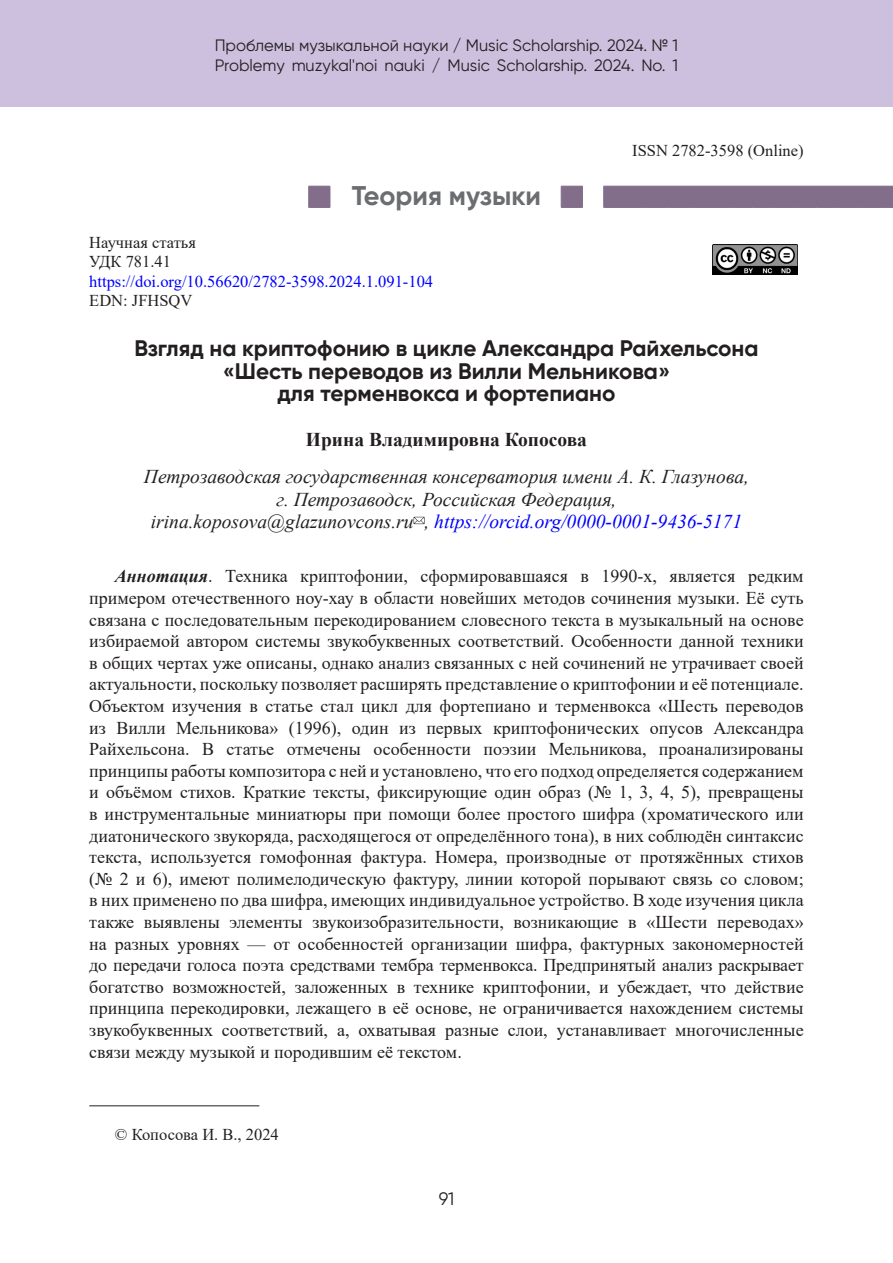
<style>
.page{position:relative;width:893px;height:1263px;background:#fff}
.page>*{position:absolute;margin:0;border:0;box-sizing:border-box;transform-origin:0 0}
.Рубрика{font:700 27px "Gilroy";color:#6c6d70}
.Заголовок{font:700 22.5px "Gilroy";color:#231f20}
.Академия{font:italic 19.5px "Times New Roman";color:#231f20}
.Академия-2{font:italic 19.5px "Times New Roman";color:#00f}
.Автор{font:700 19.5px "Times New Roman";color:#231f20}
.Литература{font:18px/21.6px "Times New Roman";color:#231f20;text-align:justify}
.t1{font:18px "Gilroy";color:#231f20}
.t2{font:16.5px/19.5px "Gilroy";color:#231f20}
.Удк{font:16.5px "Times New Roman";color:#231f20}
.Удк-2{font:16.5px "Times New Roman";color:#00f}
.Примечание{font:16.5px "Times New Roman";color:#231f20}
.s1{color:#231f20}
.s2{font-weight:700;font-style:italic}
</style>
<div class="page">
<div style="left:0;top:0;width:893px;height:107px;background:#ccc0de"></div>
<hr style="left:89px;top:1105px;width:170px;height:1px;background:#231f20">
<svg style="left:308px;top:186px;width:585px;height:22px"></svg>
<img style="left:713px;top:245px;width:85px;height:30px">
<svg style="left:414px;top:517px;width:10px;height:7px"></svg>
<p class="t2" style="left:215px;top:36px;width:465px">Проблемы музыкальной науки / Music Scholarship. 2024. № 1<br>Problemy muzykal'noi nauki / Music Scholarship. 2024. No. 1</p>
<p class="Рубрика" style="left:352px;top:179px;width:191px">Теория музыки</p>
<p class="Удк" style="left:632px;top:139px;width:173px">ISSN 2782-3598 (Online)</p>
<p class="Удк" style="left:89px;top:231px;width:108px">Научная статья</p>
<p class="Удк" style="left:89px;top:250px;width:83px">УДК 781.41</p>
<p class="Удк-2" style="left:89px;top:270px;width:345px">https://doi.org/10.56620/2782-3598.2024.1.091-104</p>
<p class="Удк" style="left:89px;top:289px;width:105px">EDN: JFHSQV</p>
<p class="Заголовок" style="left:134px;top:334px;width:626px">Взгляд на криптофонию в цикле Александра Райхельсона</p>
<p class="Заголовок" style="left:223px;top:357px;width:449px">«Шесть переводов из Вилли Мельникова»</p>
<p class="Заголовок" style="left:277px;top:379px;width:340px">для терменвокса и фортепиано</p>
<p class="Автор" style="left:306px;top:426px;width:283px">Ирина Владимировна Копосова</p>
<p class="Академия" style="left:144px;top:463px;width:606px">Петрозаводская государственная консерватория имени А. К. Глазунова,</p>
<p class="Академия" style="left:277px;top:486px;width:341px">г. Петрозаводск, Российская Федерация,</p>
<p class="Академия-2" style="left:151px;top:508px;width:593px"><span class="s1">irina.koposova@glazunovcons.ru ,</span> https://orcid.org/0000-0001-9436-5171</p>
<p class="Литература" style="left:89px;top:565px;width:716px;text-indent:26px"><span class="s2">Аннотация</span>. Техника криптофонии, сформировавшаяся в 1990-х, является редким примером отечественного ноу-хау в области новейших методов сочинения музыки. Её суть связана с последовательным перекодированием словесного текста в музыкальный на основе избираемой автором системы звукобуквенных соответствий. Особенности данной техники в общих чертах уже описаны, однако анализ связанных с ней сочинений не утрачивает своей актуальности, поскольку позволяет расширять представление о криптофонии и её потенциале.<br>Объектом изучения в статье стал цикл для фортепиано и терменвокса «Шесть переводов из Вилли Мельникова» (1996), один из первых криптофонических опусов Александра Райхельсона. В статье отмечены особенности поэзии Мельникова, проанализированы принципы работы композитора с ней и установлено, что его подход определяется содержанием и объёмом стихов. Краткие тексты, фиксирующие один образ (№ 1, 3, 4, 5), превращены в инструментальные миниатюры при помощи более простого шифра (хроматического или диатонического звукоряда, расходящегося от определённого тона), в них соблюдён синтаксис текста, используется гомофонная фактура. Номера, производные от протяжённых стихов (№ 2 и 6), имеют полимелодическую фактуру, линии которой порывают связь со словом; в них применено по два шифра, имеющих индивидуальное устройство. В ходе изучения цикла также выявлены элементы звукоизобразительности, возникающие в «Шести переводах» на разных уровнях — от особенностей организации шифра, фактурных закономерностей до передачи голоса поэта средствами тембра терменвокса. Предпринятый анализ раскрывает богатство возможностей, заложенных в технике криптофонии, и убеждает, что действие принципа перекодировки, лежащего в её основе, не ограничивается нахождением системы звукобуквенных соответствий, а, охватывая разные слои, устанавливает многочисленные связи между музыкой и породившим её текстом.</p>
<p class="Примечание" style="left:115px;top:1122px;width:166px">© Копосова И. В., 2024</p>
<p class="t1" style="left:439px;top:1188px;width:17px">91</p>
</div>
